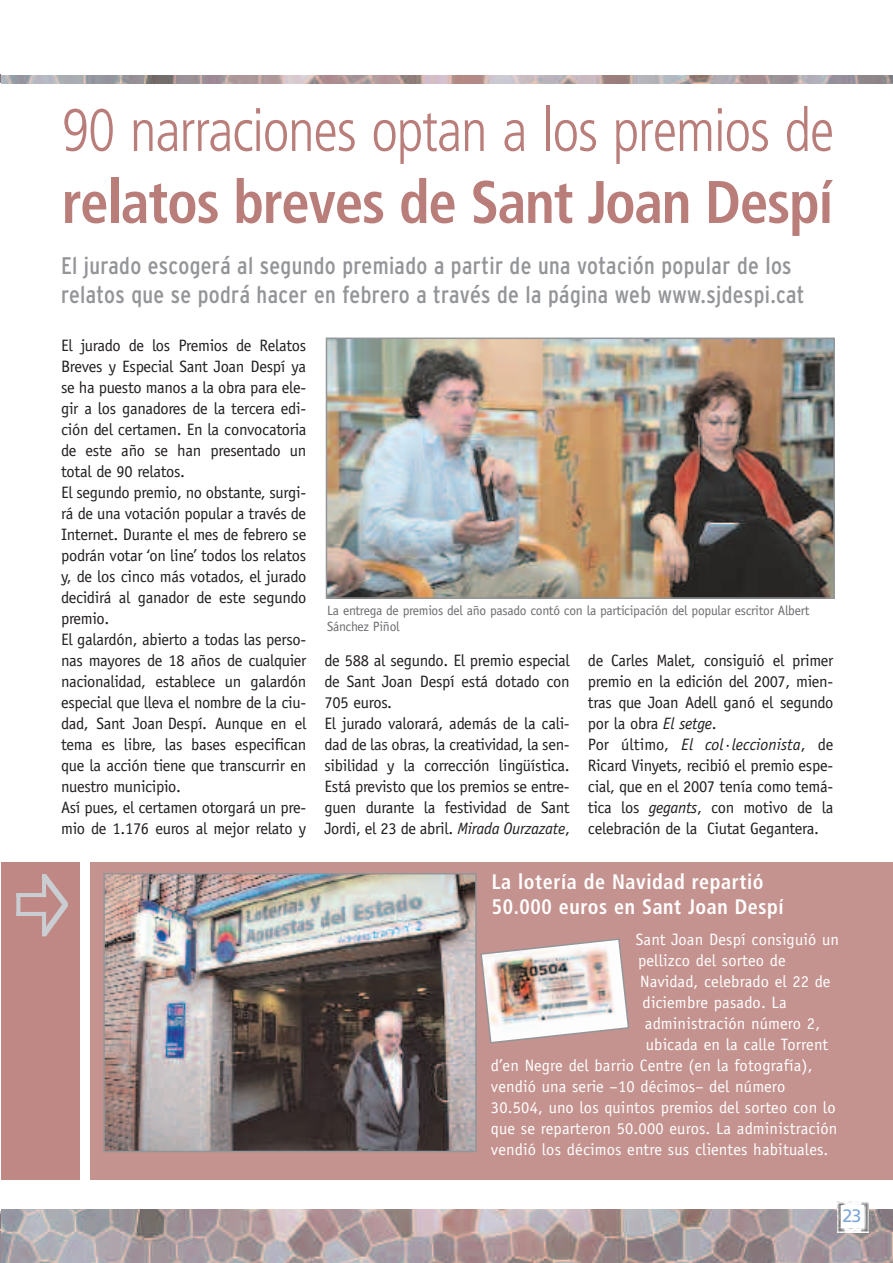
<style>
.page{position:relative;width:893px;height:1263px;background:#fff}
.page>*{position:absolute;margin:0;border:0;box-sizing:border-box;transform-origin:0 0}
.t1{font:300 condensed 60px "Frutiger";letter-spacing:-.02em;color:#b97d7a;scale:.95 1}
.t2{font:700 condensed 60px "Frutiger";letter-spacing:-.02em;color:#b97d7a;scale:.95 1}
.t3{font:condensed 24px/28.8px "Interstate";letter-spacing:.015em;color:#939598}
.t4{font:700 condensed 21px/25.2px "Frutiger";letter-spacing:.03em;color:#fff;scale:.95 1}
.t5{font:18px "Frutiger";color:#7ca7d8}
.t6{font:16.5px/21px "Officina Sans";letter-spacing:-.02em;color:#231f20}
.t7{font:16.5px "Officina Sans";letter-spacing:.01em;color:#fff}
.t8{font:13.5px/16.2px "Officina Sans";letter-spacing:-.02em;color:#6c6d70}
.s1{font-style:italic}
</style>
<div class="page">
<div style="left:91px;top:862px;width:802px;height:318px;background:#c5938f"></div>
<div style="left:2px;top:862px;width:78px;height:318px;background:#bf8884"></div>
<img style="left:329px;top:341px;width:503px;height:255px">
<div style="left:326px;top:338px;width:509px;height:261px;border:2px solid #939598"></div>
<img style="left:106px;top:876px;width:368px;height:273px">
<div style="left:103px;top:873px;width:374px;height:279px;border:2px solid #939598"></div>
<img style="left:2px;top:1209px;width:891px;height:54px">
<img style="left:1px;top:75px;width:892px;height:8px">
<svg style="left:16px;top:874px;width:52px;height:62px"></svg>
<img style="left:480px;top:938px;width:150px;height:106px">
<img style="left:0;top:1211px;width:1px;height:52px">
<img style="left:837px;top:1201px;width:32px;height:31px">
<div style="left:841px;top:1205px;width:22px;height:23px;background:#fff"></div>
<h1 class="t1" style="left:62px;top:106px;width:815px">90 narraciones optan a los premios de</h1>
<h1 class="t2" style="left:62px;top:178px;width:814px">relatos breves de Sant Joan Despí</h1>
<h2 class="t3" style="left:61px;top:251px;width:745px">El jurado escogerá al segundo premiado a partir de una votación popular de los relatos que se podrá hacer en febrero a través de la página web www.sjdespi.cat</h2>
<p class="t6" style="left:61px;top:336px;width:247px">El jurado de los Premios de Relatos Breves y Especial Sant Joan Despí ya se ha puesto manos a la obra para ele&shy;gir a los ganadores de la tercera edi&shy;ción del certamen. En la convocatoria de este año se han presentado un total de 90 relatos.<br>El segundo premio, no obstante, surgi&shy;rá de una votación popular a través de Internet. Durante el mes de febrero se podrán votar ‘on line’ todos los relatos y, de los cinco más votados, el jurado decidirá al ganador de este segundo premio.<br>El galardón, abierto a todas las perso&shy;nas mayores de 18 años de cualquier nacionalidad, establece un galardón especial que lleva el nombre de la ciu&shy;dad, Sant Joan Despí. Aunque en el tema es libre, las bases especifican que la acción tiene que transcurrir en nuestro municipio.<br>Así pues, el certamen otorgará un pre&shy;mio de 1.176 euros al mejor relato y</p>
<p class="t8" style="left:327px;top:603px;width:484px">La entrega de premios del año pasado contó con la participación del popular escritor Albert<br>Sánchez Piñol</p>
<p class="t6" style="left:325px;top:651px;width:247px">de 588 al segundo. El premio especial de Sant Joan Despí está dotado con 705 euros.<br>El jurado valorará, además de la cali&shy;dad de las obras, la creatividad, la sen&shy;sibilidad y la corrección lingüística.<br>Está previsto que los premios se entre&shy;guen durante la festividad de Sant Jordi, el 23 de abril. <span class="s1">Mirada Ourzazate</span>,</p>
<p class="t6" style="left:588px;top:651px;width:247px">de Carles Malet, consiguió el primer premio en la edición del 2007, mien&shy;tras que Joan Adell ganó el segundo por la obra <span class="s1">El setge</span>.<br>Por último, <span class="s1">El col·leccionista</span>, de Ricard Vinyets, recibió el premio espe&shy;cial, que en el 2007 tenía como temá&shy;tica los <span class="s1">gegants</span>, con motivo de la celebración de la Ciutat Gegantera.</p>
<p class="t4" style="left:492px;top:870px;width:309px">La lotería de Navidad repartió<br>50.000 euros en Sant Joan Despí</p>
<p class="t7" style="left:636px;top:933px;width:205px">Sant Joan Despí consiguió un</p>
<p class="t7" style="left:638px;top:954px;width:149px">pellizco del sorteo de</p>
<p class="t7" style="left:640px;top:975px;width:192px">Navidad, celebrado el 22 de</p>
<p class="t7" style="left:643px;top:996px;width:146px">diciembre pasado. La</p>
<p class="t7" style="left:645px;top:1017px;width:177px">administración número 2,</p>
<p class="t7" style="left:646px;top:1038px;width:184px">ubicada en la calle Torrent</p>
<p class="t7" style="left:491px;top:1059px;width:323px">d’en Negre del barrio Centre (en la fotografía),</p>
<p class="t7" style="left:491px;top:1080px;width:296px">vendió una serie –10 décimos– del número</p>
<p class="t7" style="left:491px;top:1101px;width:346px">30.504, uno los quintos premios del sorteo con lo</p>
<p class="t7" style="left:491px;top:1122px;width:348px">que se reparteron 50.000 euros. La administración</p>
<p class="t7" style="left:491px;top:1143px;width:339px">vendió los décimos entre sus clientes habituales.</p>
<p class="t5" style="left:842px;top:1208px;width:21px">23</p>
</div>
